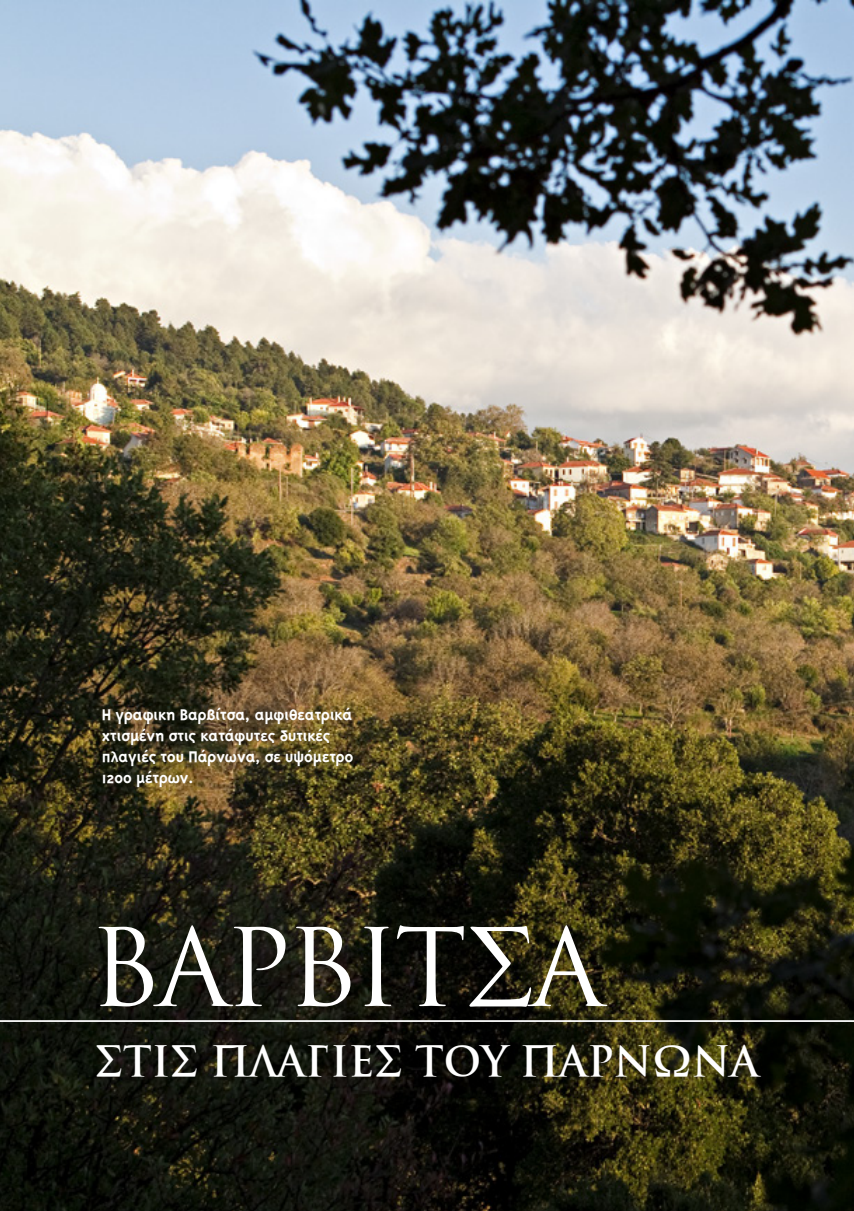
<style>
.page{position:relative;width:854px;height:1211px;background:#fff}
.page>*{position:absolute;margin:0;border:0;box-sizing:border-box;transform-origin:0 0}
.t1{font:105px "Trajan";letter-spacing:-.05em;color:#fff}
.t2{font:700 40.25px "Trajan";color:#fff}
.t3{font:700 17.5px/21px "Triplex";color:#fff}
</style>
<div class="page">
<img style="left:0;top:0;width:853px;height:1210px">
<hr style="left:0;top:1020px;width:853px;height:1px;background:#fff">
<p class="t3" style="left:102px;top:704px;width:253px">Η γραφικη Βαρβίτσα, αμφιθεατρικά χτισμένη στις κατάφυτες δυτικές πλαγιές του Πάρνωνα, σε υψόμετρο<br>1200 μέτρων.</p>
<h1 class="t1" style="left:89px;top:904px;width:516px">Βαρβίτσα</h1>
<h2 class="t2" style="left:94px;top:1036px;width:665px">ΣΤΙΣ ΠΛΑΓΙΕΣ ΤΟΥ ΠΑΡΝΩΝΑ</h2>
</div>
